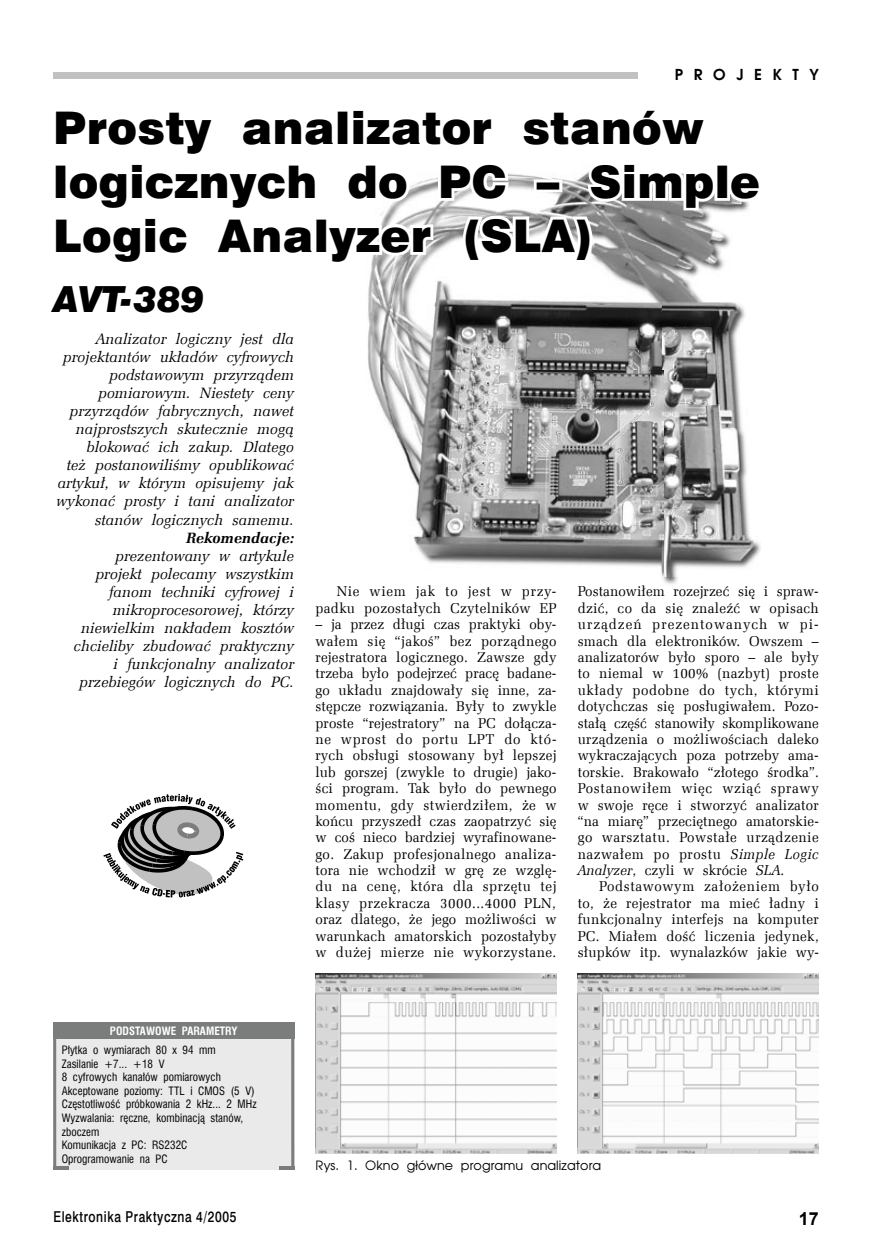
<style>
.page{position:relative;width:872px;height:1255px;background:#fff}
.page>*{position:absolute;margin:0;border:0;box-sizing:border-box;transform-origin:0 0}
.t1{font:45px/54px "Swis 721 Blk EU Normal";letter-spacing:.005em;color:#000}
.t2{font:36px "Swis 721 Blk EU Italic";letter-spacing:.005em;color:#000}
.t3{font:700 18px "Arial";color:#000}
.t4{font:15px/18px "Zapf Ellipt EU Italic";letter-spacing:.005em;color:#000;text-align:right}
.t5{font:15px "Swis 721 Md EU Normal";letter-spacing:.05em;color:#000;scale:.8 1}
.t6{font:italic 15px "Zapf Ellipt EU Bold";letter-spacing:.005em;color:#000}
.t7{font:700 15px "Avalon";color:#000}
.t8{font:14.25px/16.4px "Zapf Ellipt EU Normal";letter-spacing:.025em;color:#000;text-align:justify;scale:.96 1}
.t9{font:12.75px "Avalon";letter-spacing:.005em;color:#000}
.t10{font:11.25px/13.5px "Swis 721 Cn EU Normal";letter-spacing:.005em;color:#000}
.t11{font:11.25px "Swis 721 Cn EU Bold";letter-spacing:.005em;color:#fff}
.s1{font-family:"Zapf Ellipt EU Italic"}
</style>
<div class="page">
<div style="left:53px;top:72px;width:431px;height:7px;background:#c1c1c1"></div>
<img style="left:416px;top:374px;width:299px;height:210px">
<img style="left:370px;top:374px;width:46px;height:170px">
<img style="left:715px;top:374px;width:46px;height:194px">
<div style="left:206px;top:72px;width:432px;height:7px;background:#c1c1c1"></div>
<svg style="left:368px;top:167px;width:381px;height:207px"></svg>
<img style="left:315px;top:973px;width:241px;height:180px">
<img style="left:578px;top:973px;width:240px;height:180px">
<svg style="left:103px;top:794px;width:140px;height:104px"></svg>
<div style="left:53px;top:1038px;width:241px;height:131px;background:#eaeaea"></div>
<hr style="left:53px;top:1022px;width:3px;height:147px;background:#7b7c7c">
<hr style="left:53px;top:1166px;width:15px;height:3px;background:#7b7c7c">
<hr style="left:279px;top:1166px;width:15px;height:3px;background:#7b7c7c">
<hr style="left:291px;top:1022px;width:3px;height:147px;background:#7b7c7c">
<div style="left:53px;top:1022px;width:241px;height:16px;background:#7b7c7c"></div>
<p class="t7" style="left:675px;top:65px;width:145px">P R O J E K T Y</p>
<h1 class="t1" style="left:53px;top:104px;width:708px">Prosty analizator stanów logicznych do PC – Simple<br>Logic Analyzer (SLA)</h1>
<h2 class="t2" style="left:53px;top:276px;width:153px">AVT-389</h2>
<p class="t4" style="left:56px;top:330px;width:239px">Analizator logiczny jest dla projektantów układów cyfrowych podstawowym przyrządem pomiarowym. Niestety ceny przyrządów fabrycznych, nawet najprostszych skutecznie mogą blokować ich zakup. Dlatego<br>też postanowiliśmy opublikować artykuł, w którym opisujemy jak wykonać prosty i tani analizator stanów logicznych samemu.</p>
<p class="t6" style="left:186px;top:528px;width:109px">Rekomendacje:</p>
<p class="t4" style="left:74px;top:546px;width:222px">prezentowany w artykule projekt polecamy wszystkim fanom techniki cyfrowej i mikroprocesorowej, którzy niewielkim nakładem kosztów chcieliby zbudować praktyczny i funkcjonalny analizator przebiegów logicznych do PC.</p>
<p class="t8" style="left:315px;top:583px;width:252px;text-align:right">Nie wiem jak to jest w przy&shy;padku pozostałych Czytelników EP</p>
<p class="t8" style="left:315px;top:616px;width:253px">– ja przez długi czas praktyki oby&shy;wałem się “jakoś” bez porządnego rejestratora logicznego. Zawsze gdy trzeba było podejrzeć pracę badane&shy;go układu znajdowały się inne, za&shy;stępcze rozwiązania. Były to zwykle proste “rejestratory” na PC dołącza&shy;ne wprost do portu LPT do któ&shy;rych obsługi stosowany był lepszej lub gorszej (zwykle to drugie) jako&shy;ści program. Tak było do pewnego momentu, gdy stwierdziłem, że w końcu przyszedł czas zaopatrzyć się w coś nieco bardziej wyrafinowane&shy;go. Zakup profesjonalnego analiza&shy;tora nie wchodził w grę ze wzglę&shy;du na cenę, która dla sprzętu tej klasy przekracza 3000...4000 PLN, oraz dlatego, że jego możliwości w warunkach amatorskich pozostałyby w dużej mierze nie wykorzystane.</p>
<p class="t8" style="left:578px;top:583px;width:253px">Postanowiłem rozejrzeć się i spraw&shy;dzić, co da się znaleźć w opisach urządzeń prezentowanych w pi&shy;smach dla elektroników. Owszem – analizatorów było sporo – ale były to niemal w 100% (nazbyt) proste układy podobne do tych, którymi dotychczas się posługiwałem. Pozo&shy;stałą część stanowiły skomplikowane urządzenia o możliwościach daleko wykraczających poza potrzeby ama&shy;torskie. Brakowało “złotego środka”.<br>Postanowiłem więc wziąć sprawy w swoje ręce i stworzyć analizator “na miarę” przeciętnego amatorskie&shy;go warsztatu. Powstałe urządzenie nazwałem po prostu <span class="s1">Simple Logic Analyzer</span>, czyli w skrócie <span class="s1">SLA</span>.</p>
<p class="t8" style="left:578px;top:878px;width:253px;text-indent:21px">Podstawowym założeniem było to, że rejestrator ma mieć ładny i funkcjonalny interfejs na komputer PC. Miałem dość liczenia jedynek, słupków itp. wynalazków jakie wy-</p>
<p class="t11" style="left:110px;top:1023px;width:129px">PODSTAWOWE PARAMETRY</p>
<p class="t10" style="left:62px;top:1043px;width:196px">Płytka o wymiarach 80 x 94 mm<br>Zasilanie +7... +18 V<br>8 cyfrowych kanałów pomiarowych<br>Akceptowane poziomy: TTL i CMOS (5 V)<br>Częstotliwość próbkowania 2 kHz... 2 MHz<br>Wyzwalania: ręczne, kombinacją stanów, zboczem<br>Komunikacja z PC: RS232C<br>Oprogramowanie na PC</p>
<p class="t9" style="left:315px;top:1157px;width:287px">Rys. 1. Okno główne programu analizatora</p>
<p class="t5" style="left:53px;top:1207px;width:230px">Elektronika Praktyczna 4/2005</p>
<p class="t3" style="left:798px;top:1206px;width:22px">17</p>
</div>
